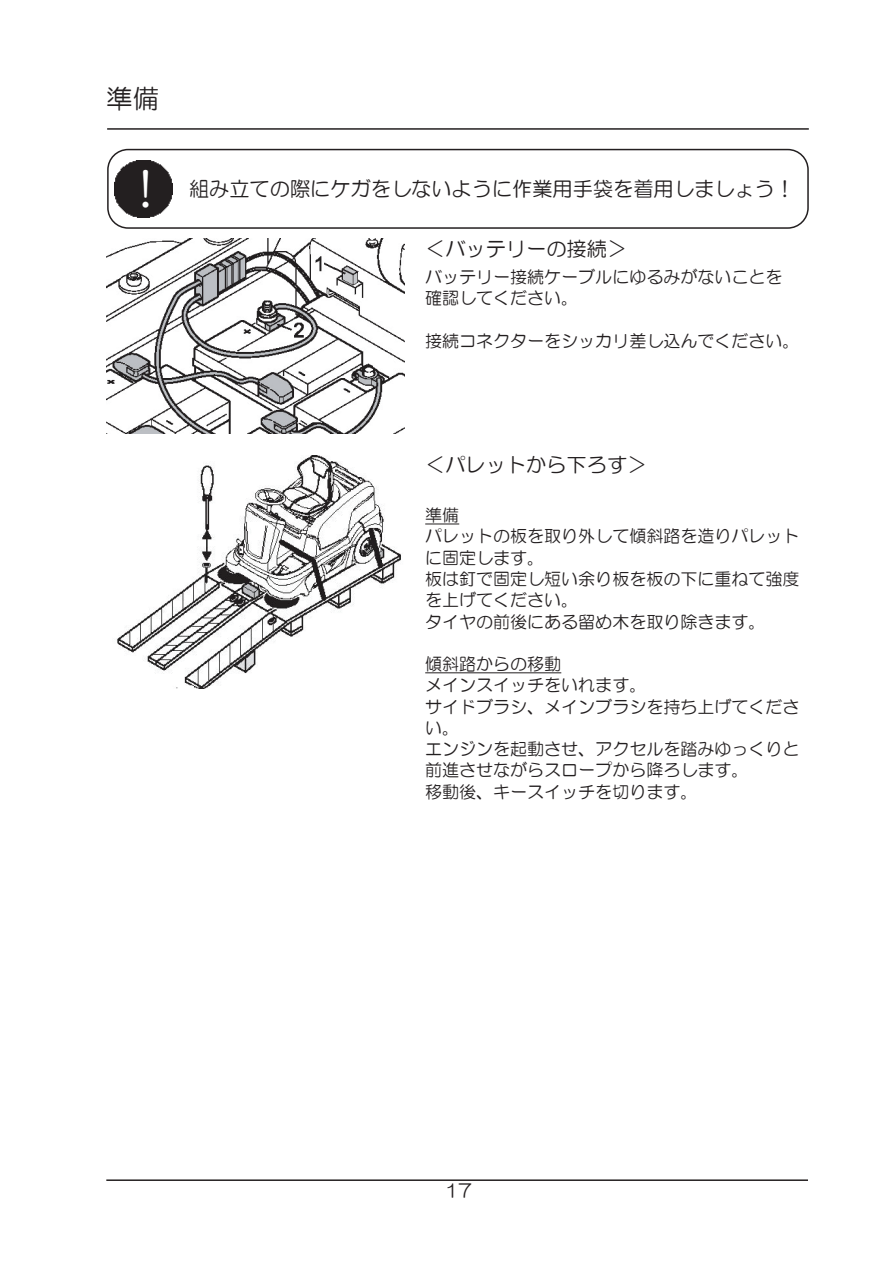
<style>
.page{position:relative;width:893px;height:1263px;background:#fff}
.page>*{position:absolute;margin:0;border:0;box-sizing:border-box;transform-origin:0 0}
.t1{font:45px "HG Maru Gothic MPRO";color:#fff}
.t2{font:26.55px "HG Maru Gothic MPRO";color:#231f20}
.t3{font:20.25px "HG Maru Gothic MPRO";color:#231f20}
.t4{font:18px "HG Maru Gothic MPRO";color:#231f20}
.t5{font:16.95px/21.3px "HG Maru Gothic MPRO";color:#231f20}
</style>
<div class="page">
<hr style="left:106px;top:1179px;width:702px;height:2px;background:#231f20">
<hr style="left:107px;top:128px;width:702px;height:2px;background:#231f20">
<div style="left:107px;top:149px;width:702px;height:80px;border:2px solid #231f20;border-radius:20px"></div>
<img style="left:115px;top:160px;width:58px;height:57px">
<img style="left:117px;top:455px;width:284px;height:233px">
<hr style="left:425px;top:524px;width:34px;height:1px;background:#231f20">
<hr style="left:425px;top:672px;width:136px;height:1px;background:#231f20">
<img style="left:106px;top:238px;width:298px;height:196px">
<h2 class="t2" style="left:106px;top:85px;width:55px">準備</h2>
<h1 class="t1" style="left:123px;top:166px;width:46px">！</h1>
<p class="t3" style="left:189px;top:179px;width:607px">組み立ての際にケガをしないように作業用手袋を着用しましょう！</p>
<p class="t3" style="left:425px;top:238px;width:203px">＜バッテリーの接続＞</p>
<p class="t5" style="left:425px;top:266px;width:359px">バッテリー接続ケーブルにゆるみがないことを確認してください。</p>
<p class="t5" style="left:425px;top:330px;width:376px">接続コネクターをシッカリ差し込んでください。</p>
<p class="t3" style="left:425px;top:455px;width:224px">＜パレットから下ろす＞</p>
<p class="t5" style="left:425px;top:504px;width:376px">準備<br>パレットの板を取り外して傾斜路を造りパレットに固定します。<br>板は釘で固定し短い余り板を板の下に重ねて強度を上げてください。<br>タイヤの前後にある留め木を取り除きます。　</p>
<p class="t5" style="left:425px;top:653px;width:376px">傾斜路からの移動<br>メインスイッチをいれます。<br>サイドブラシ、メインブラシを持ち上げてください。<br>エンジンを起動させ、アクセルを踏みゆっくりと前進させながらスロープから降ろします。<br>移動後、キースイッチを切ります。</p>
<p class="t4" style="left:445px;top:1182px;width:28px">17</p>
</div>
